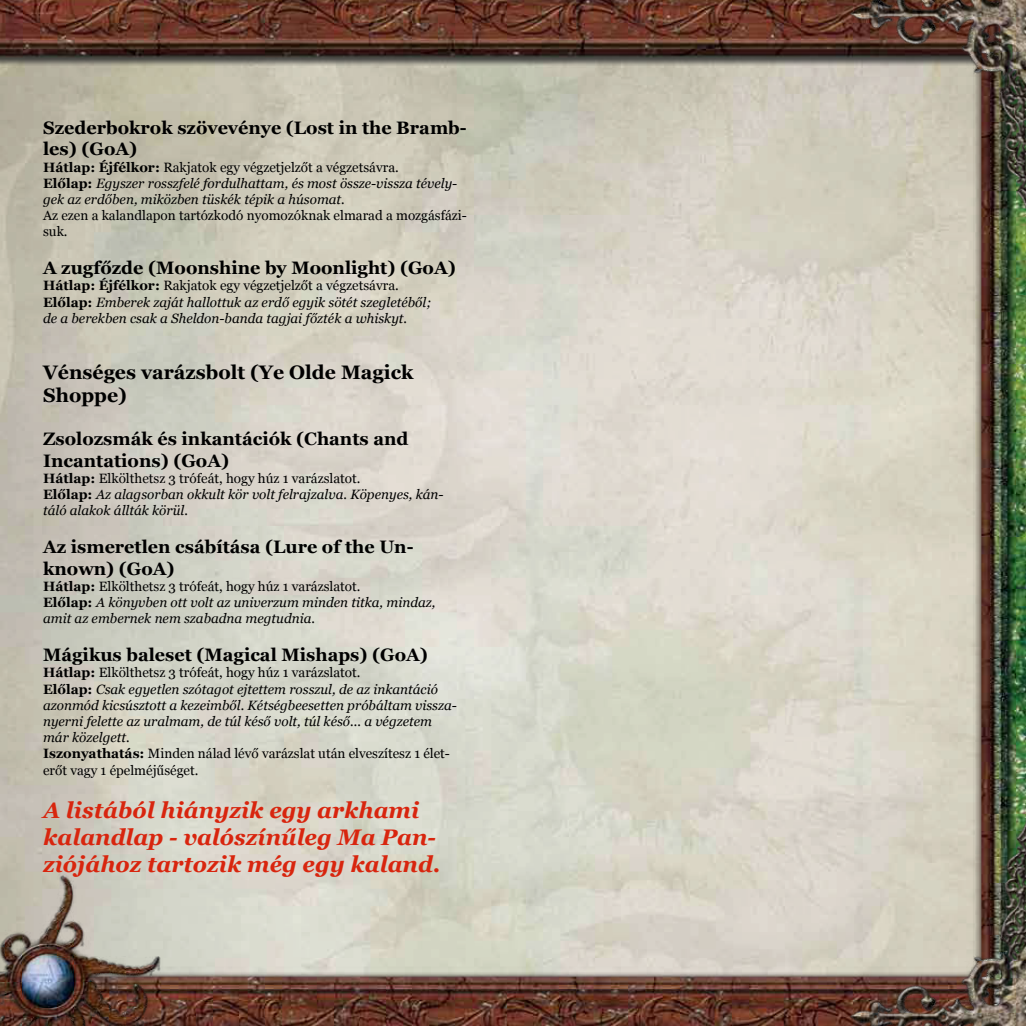
<style>
.page{position:relative;width:1026px;height:1026px;background:#fff}
.page>*{position:absolute;margin:0;border:0;box-sizing:border-box;transform-origin:0 0}
.t1{font:italic 700 22.5px/27px "Georgia";color:#d8250e}
.t2{font:700 19.5px/23.4px "Georgia";color:#000}
.t3{font:700 18px/21.6px "Georgia";color:#000}
.t4{font:italic 13.5px/16.2px "Georgia";color:#000}
.t5{font:13.5px/16.2px "Georgia";color:#000}
.s1{font-weight:700;font-style:normal}
.s2{font-style:normal}
</style>
<div class="page">
<img style="left:0;top:0;width:913px;height:1026px">
<img style="left:913px;top:242px;width:113px;height:547px">
<img style="left:826px;top:0;width:200px;height:242px">
<img style="left:826px;top:789px;width:200px;height:237px">
<img style="left:0;top:861px;width:188px;height:165px">
<h3 class="t3" style="left:43px;top:117px;width:425px">Szederbokrok szövevénye (Lost in the Bramb&shy;les) (GoA)</h3>
<p class="t4" style="left:43px;top:159px;width:416px"><span class="s1">Hátlap: Éjfélkor:</span> <span class="s2">Rakjatok egy végzetjelzőt a végzetsávra.<br></span><span class="s1">Előlap:</span> Egyszer rosszfelé fordulhattam, és most össze-vissza tévely&shy;gek az erdőben, miközben tüskék tépik a húsomat.</p>
<p class="t5" style="left:43px;top:208px;width:425px">Az ezen a kalandlapon tartózkodó nyomozóknak elmarad a mozgásfázi&shy;suk.</p>
<h3 class="t3" style="left:43px;top:257px;width:414px">A zugfőzde (Moonshine by Moonlight) (GoA)</h3>
<p class="t4" style="left:43px;top:278px;width:390px"><span class="s1">Hátlap: Éjfélkor:</span> <span class="s2">Rakjatok egy végzetjelzőt a végzetsávra.<br></span><span class="s1">Előlap:</span> Emberek zaját hallottuk az erdő egyik sötét szegletéből; de a berekben csak a Sheldon-banda tagjai főzték a whiskyt.</p>
<h2 class="t2" style="left:43px;top:360px;width:372px">Vénséges varázsbolt (Ye Olde Magick<br>Shoppe)</h2>
<h3 class="t3" style="left:43px;top:428px;width:367px">Zsolozsmák és inkantációk (Chants and<br>Incantations) (GoA)</h3>
<p class="t4" style="left:43px;top:470px;width:402px"><span class="s1">Hátlap:</span> <span class="s2">Elkölthetsz 3 trófeát, hogy húz 1 varázslatot.<br></span><span class="s1">Előlap:</span> Az alagsorban okkult kör volt felrajzalva. Köpenyes, kán&shy;táló alakok állták körül.</p>
<h3 class="t3" style="left:43px;top:536px;width:372px">Az ismeretlen csábítása (Lure of the Un&shy;known) (GoA)</h3>
<p class="t4" style="left:43px;top:578px;width:394px"><span class="s1">Hátlap:</span> <span class="s2">Elkölthetsz 3 trófeát, hogy húz 1 varázslatot.<br></span><span class="s1">Előlap:</span> A könyvben ott volt az univerzum minden titka, mindaz, amit az embernek nem szabadna megtudnia.</p>
<h3 class="t3" style="left:43px;top:644px;width:386px">Mágikus baleset (Magical Mishaps) (GoA)</h3>
<p class="t4" style="left:43px;top:665px;width:415px"><span class="s1">Hátlap:</span> <span class="s2">Elkölthetsz 3 trófeát, hogy húz 1 varázslatot.<br></span><span class="s1">Előlap:</span> Csak egyetlen szótagot ejtettem rosszul, de az inkantáció azonmód kicsúsztott a kezeimből. Kétségbeesetten próbáltam vissza&shy;nyerni felette az uralmam, de túl késő volt, túl késő... a végzetem már közelgett.<br><span class="s1">Iszonyathatás:</span> <span class="s2">Minden nálad lévő varázslat után elveszítesz 1 élet&shy;erőt vagy 1 épelméjűséget.</span></p>
<h1 class="t1" style="left:43px;top:796px;width:399px">A listából hiányzik egy arkhami kalandlap - valószínűleg Ma Pan&shy;ziójához tartozik még egy kaland.</h1>
</div>
